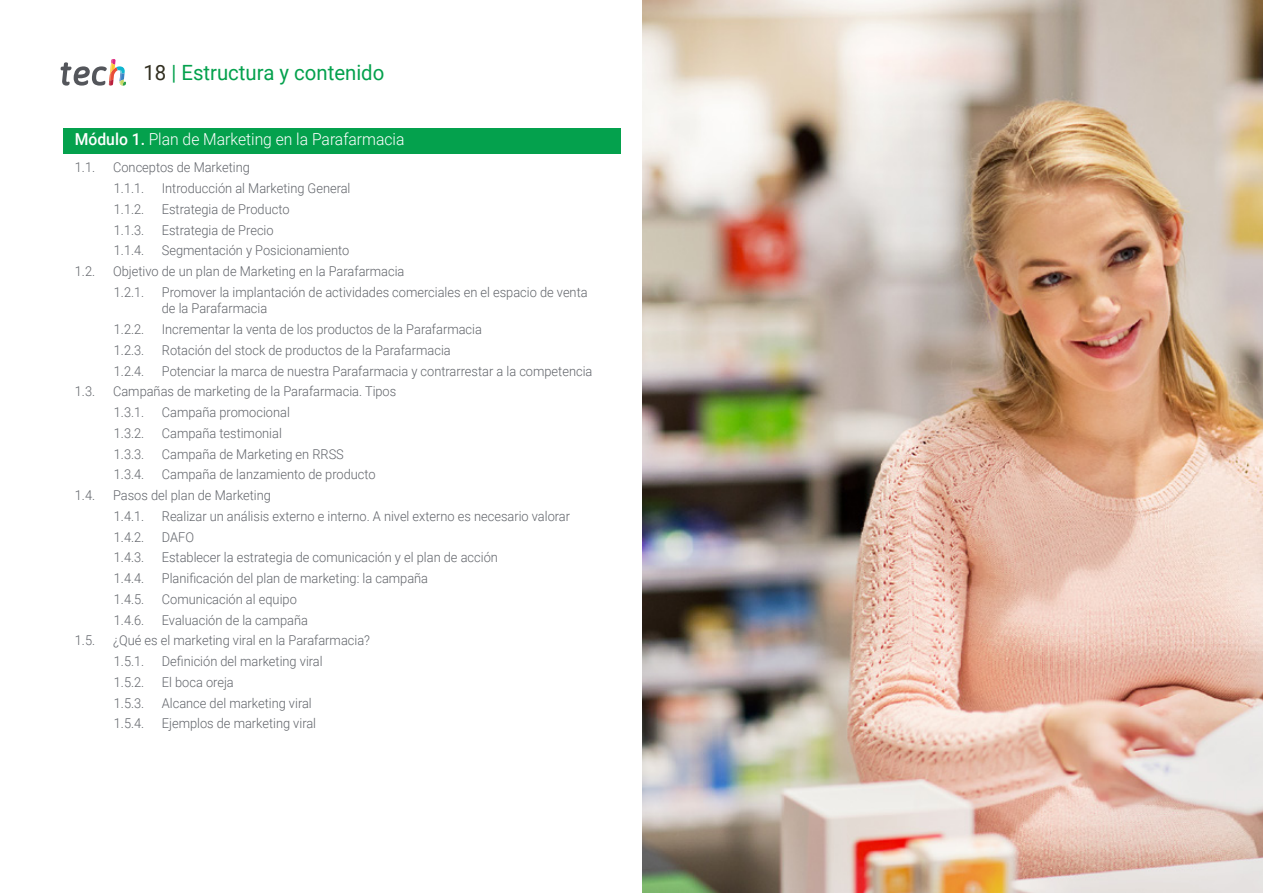
<style>
.page{position:relative;width:1263px;height:893px;background:#fff}
.page>*{position:absolute;margin:0;border:0;box-sizing:border-box;transform-origin:0 0}
.t1{font:21px "Roboto";color:#04a14d}
.t2{font:300 16.5px "Roboto";color:#fff;scale:.95 1}
.t3{font:300 13.5px/20.7px "Roboto";color:#61646a;scale:.95 1}
.s1{color:#312e20}
.s2{font-weight:500}
</style>
<div class="page">
<div style="left:64px;top:129px;width:557px;height:25px;background:#04a14d"></div>
<img style="left:642px;top:0;width:621px;height:893px">
<svg style="left:61px;top:59px;width:65px;height:27px"></svg>
<h1 class="t1" style="left:144px;top:57px;width:242px"><span class="s1">18</span> | Estructura y contenido</h1>
<p class="t2" style="left:75px;top:128px;width:348px"><span class="s2">Módulo 1.</span> Plan de Marketing en la Parafarmacia</p>
<p class="t3" style="left:75px;top:157px;width:23px">1.1.</p>
<p class="t3" style="left:113px;top:157px;width:145px">Conceptos de Marketing<br>1.1.1.</p>
<p class="t3" style="left:162px;top:177px;width:200px">Introducción al Marketing General</p>
<p class="t3" style="left:114px;top:198px;width:34px">1.1.2.</p>
<p class="t3" style="left:162px;top:198px;width:136px">Estrategia de Producto</p>
<p class="t3" style="left:114px;top:219px;width:34px">1.1.3.</p>
<p class="t3" style="left:162px;top:219px;width:119px">Estrategia de Precio</p>
<p class="t3" style="left:114px;top:240px;width:34px">1.1.4.</p>
<p class="t3" style="left:162px;top:240px;width:199px">Segmentación y Posicionamiento</p>
<p class="t3" style="left:75px;top:260px;width:23px">1.2.</p>
<p class="t3" style="left:113px;top:260px;width:308px">Objetivo de un plan de Marketing en la Parafarmacia<br>1.2.1.</p>
<p class="t3" style="left:162px;top:283px;width:450px;line-height:16.5px">Promover la implantación de actividades comerciales en el espacio de venta de la Parafarmacia</p>
<p class="t3" style="left:114px;top:318px;width:34px">1.2.2.</p>
<p class="t3" style="left:162px;top:318px;width:338px">Incrementar la venta de los productos de la Parafarmacia</p>
<p class="t3" style="left:114px;top:339px;width:34px">1.2.3.</p>
<p class="t3" style="left:162px;top:339px;width:306px">Rotación del stock de productos de la Parafarmacia</p>
<p class="t3" style="left:114px;top:360px;width:34px">1.2.4.</p>
<p class="t3" style="left:162px;top:360px;width:455px">Potenciar la marca de nuestra Parafarmacia y contrarrestar a la competencia</p>
<p class="t3" style="left:75px;top:381px;width:23px">1.3.</p>
<p class="t3" style="left:113px;top:381px;width:300px">Campañas de marketing de la Parafarmacia. Tipos<br>1.3.1.</p>
<p class="t3" style="left:162px;top:401px;width:136px">Campaña promocional</p>
<p class="t3" style="left:114px;top:422px;width:34px">1.3.2.</p>
<p class="t3" style="left:162px;top:422px;width:128px">Campaña testimonial</p>
<p class="t3" style="left:114px;top:443px;width:34px">1.3.3.</p>
<p class="t3" style="left:162px;top:443px;width:193px">Campaña de Marketing en RRSS</p>
<p class="t3" style="left:114px;top:464px;width:34px">1.3.4.</p>
<p class="t3" style="left:162px;top:464px;width:227px">Campaña de lanzamiento de producto</p>
<p class="t3" style="left:75px;top:484px;width:23px">1.4.</p>
<p class="t3" style="left:113px;top:484px;width:168px">Pasos del plan de Marketing<br>1.4.1.</p>
<p class="t3" style="left:162px;top:505px;width:431px">Realizar un análisis externo e interno. A nivel externo es necesario valorar</p>
<p class="t3" style="left:114px;top:526px;width:34px">1.4.2.</p>
<p class="t3" style="left:162px;top:526px;width:35px">DAFO</p>
<p class="t3" style="left:114px;top:547px;width:34px">1.4.3.</p>
<p class="t3" style="left:162px;top:547px;width:355px">Establecer la estrategia de comunicación y el plan de acción</p>
<p class="t3" style="left:114px;top:567px;width:34px">1.4.4.</p>
<p class="t3" style="left:162px;top:567px;width:282px">Planificación del plan de marketing: la campaña</p>
<p class="t3" style="left:114px;top:588px;width:34px">1.4.5.</p>
<p class="t3" style="left:162px;top:588px;width:144px">Comunicación al equipo</p>
<p class="t3" style="left:114px;top:609px;width:34px">1.4.6.</p>
<p class="t3" style="left:162px;top:609px;width:155px">Evaluación de la campaña</p>
<p class="t3" style="left:75px;top:630px;width:23px">1.5.</p>
<p class="t3" style="left:113px;top:630px;width:272px">¿Qué es el marketing viral en la Parafarmacia?<br>1.5.1.</p>
<p class="t3" style="left:162px;top:650px;width:171px">Definición del marketing viral</p>
<p class="t3" style="left:114px;top:671px;width:34px">1.5.2.</p>
<p class="t3" style="left:162px;top:671px;width:77px">El boca oreja</p>
<p class="t3" style="left:114px;top:692px;width:34px">1.5.3.</p>
<p class="t3" style="left:162px;top:692px;width:159px">Alcance del marketing viral</p>
<p class="t3" style="left:114px;top:713px;width:34px">1.5.4.</p>
<p class="t3" style="left:162px;top:713px;width:164px">Ejemplos de marketing viral</p>
</div>
